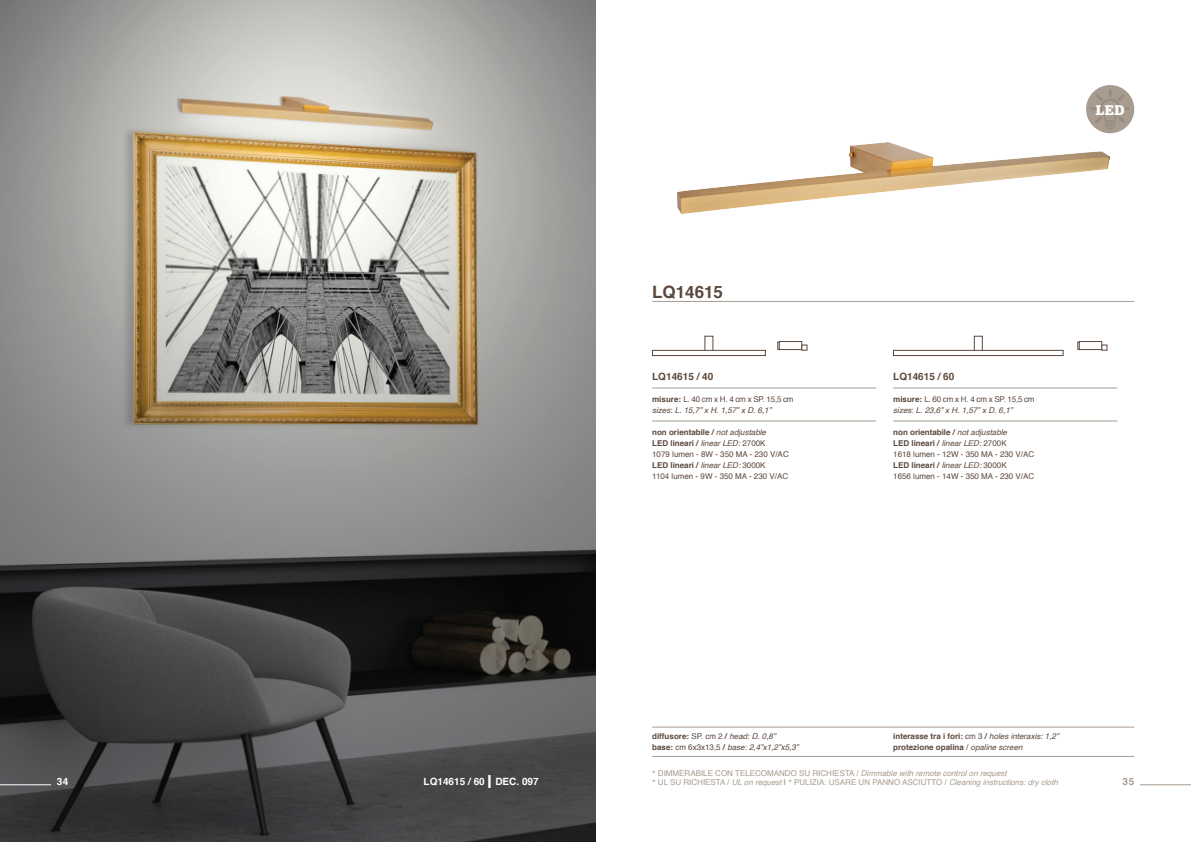
<style>
.page{position:relative;width:1191px;height:842px;background:#fff}
.page>*{position:absolute;margin:0;border:0;box-sizing:border-box;transform-origin:0 0}
.t1{font:700 17px "Helvetica";color:#5b483c}
.t2{font:700 14px "Guardian Egyp";color:#fff}
.t3{font:700 10px "Helvetica";color:#5b483c}
.t4{font:700 10px "Helvetica";color:#fff}
.t5{font:700 10px "Helvetica";color:#a89c90}
.t6{font:8px/11px "Helvetica";color:#5b483c}
.t7{font:italic 8px/11px "Helvetica";color:#5b483c}
.t8{font:8px/9px "Helvetica";color:#a89c90}
.t9{font:700 8px/11px "Helvetica";color:#5b483c}
.t10{font:italic 8px "Helvetica";color:#a89c90}
.s1{font-weight:700;font-style:normal}
.s2{font-style:normal}
.s3{font-weight:700}
.s4{font-style:italic}
.s5{font-weight:400}
.s6{font-weight:400;font-style:italic}
.s7{font-size:9px}
.s8{font-size:18px}
</style>
<div class="page">
<img style="left:0;top:0;width:595px;height:842px">
<img style="left:677px;top:142px;width:432px;height:72px">
<hr style="left:652px;top:301px;width:482px;height:1px;background:#a89c90">
<hr style="left:652px;top:387px;width:224px;height:1px;background:#a89c90">
<hr style="left:652px;top:420px;width:224px;height:1px;background:#a89c90">
<hr style="left:893px;top:387px;width:224px;height:1px;background:#a89c90">
<hr style="left:893px;top:420px;width:224px;height:1px;background:#a89c90">
<hr style="left:652px;top:727px;width:482px;height:1px;background:#a89c90">
<hr style="left:652px;top:756px;width:482px;height:1px;background:#a89c90">
<hr style="left:1140px;top:784px;width:51px;height:1px;background:#a89c90">
<hr style="left:0;top:784px;width:51px;height:1px;background:#fff">
<svg style="left:704px;top:336px;width:9px;height:17px"></svg>
<svg style="left:652px;top:350px;width:113px;height:6px"></svg>
<svg style="left:777px;top:342px;width:2px;height:8px"></svg>
<div style="left:779px;top:341px;width:23px;height:9px;background:#fff;border:1px solid #5b483c"></div>
<svg style="left:801px;top:345px;width:6px;height:5px"></svg>
<svg style="left:1077px;top:342px;width:2px;height:8px"></svg>
<div style="left:1079px;top:341px;width:23px;height:9px;background:#fff;border:1px solid #5b483c"></div>
<svg style="left:1101px;top:345px;width:6px;height:5px"></svg>
<div style="left:974px;top:336px;width:8px;height:17px;background:#fff;border:1px solid #5b483c"></div>
<svg style="left:893px;top:350px;width:170px;height:6px"></svg>
<div style="left:1086px;top:85px;width:48px;height:48px;background:#a89c90;border-radius:50%"></div>
<svg style="left:1090px;top:89px;width:40px;height:40px"></svg>
<h1 class="t1" style="left:652px;top:278px;width:72px">LQ14615</h1>
<p class="t3" style="left:652px;top:369px;width:63px">LQ14615 / 40</p>
<p class="t7" style="left:652px;top:394px;width:143px"><span class="s1">misure:</span> <span class="s2">L. 40 cm x H. 4 cm x SP. 15,5 cm </span>sizes<span class="s2">:</span> L. 15,7” x H. 1,57” x D. 6,1”</p>
<p class="t6" style="left:652px;top:427px;width:138px"><span class="s3">non orientabile /</span> <span class="s4">not adjustable<br></span><span class="s3">LED lineari /</span> <span class="s4">linear LED:</span> 2700K<br>1079 lumen - 8W - 350 MA - 230 V/AC<br><span class="s3">LED lineari /</span> <span class="s4">linear LED:</span> 3000K<br>1104 lumen - 9W - 350 MA - 230 V/AC</p>
<h2 class="t2" style="left:1095px;top:99px;width:30px">LED</h2>
<p class="t3" style="left:893px;top:369px;width:63px">LQ14615 / 60</p>
<p class="t7" style="left:893px;top:394px;width:143px"><span class="s1">misure:</span> <span class="s2">L. 60 cm x H. 4 cm x SP. 15,5 cm </span>sizes<span class="s2">:</span> L. 23,6” x H. 1,57” x D. 6,1”</p>
<p class="t6" style="left:893px;top:427px;width:142px"><span class="s3">non orientabile /</span> <span class="s4">not adjustable<br></span><span class="s3">LED lineari /</span> <span class="s4">linear LED:</span> 2700K<br>1618 lumen - 12W - 350 MA - 230 V/AC<br><span class="s3">LED lineari /</span> <span class="s4">linear LED:</span> 3000K<br>1656 lumen - 14W - 350 MA - 230 V/AC</p>
<p class="t7" style="left:652px;top:731px;width:148px"><span class="s1">diffusore:</span> <span class="s2">SP. cm 2</span> <span class="s1">/</span> head: D. 0,8” <span class="s1">base:</span> <span class="s2">cm 6x3x13,5</span> <span class="s1">/</span> base: 2,4”x1,2”x5,3”</p>
<p class="t9" style="left:893px;top:731px;width:167px">interasse tra i fori: <span class="s5">cm 3</span> / <span class="s6">holes interaxis: 1,2” </span>protezione opalina <span class="s5">/</span> <span class="s6">opaline screen</span></p>
<p class="t8" style="left:652px;top:769px;width:356px"><span class="s7">*</span> DIMMERABILE CON TELECOMANDO SU RICHIESTA / <span class="s4">Dimmable with remote control on request </span><span class="s7">*</span> UL su ric hiesta / <span class="s4">UL on request</span> <span class="s3">|</span> <span class="s7">*</span> puli</p>
<p class="t4" style="left:57px;top:774px;width:13px">34</p>
<p class="t4" style="left:423px;top:774px;width:117px">LQ14615 / 60 <span class="s8">|</span> DEC. 097</p>
<p class="t5" style="left:1122px;top:774px;width:13px">35</p>
<p class="t8" style="left:812px;top:778px;width:35px">zia: usare</p>
<p class="t8" style="left:858px;top:778px;width:21px">un panno</p>
<p class="t8" style="left:902px;top:778px;width:17px">asciutto</p>
<p class="t10" style="left:944px;top:776px;width:115px"><span class="s2">/</span> Cleaning instructions: dry cloth</p>
</div>
